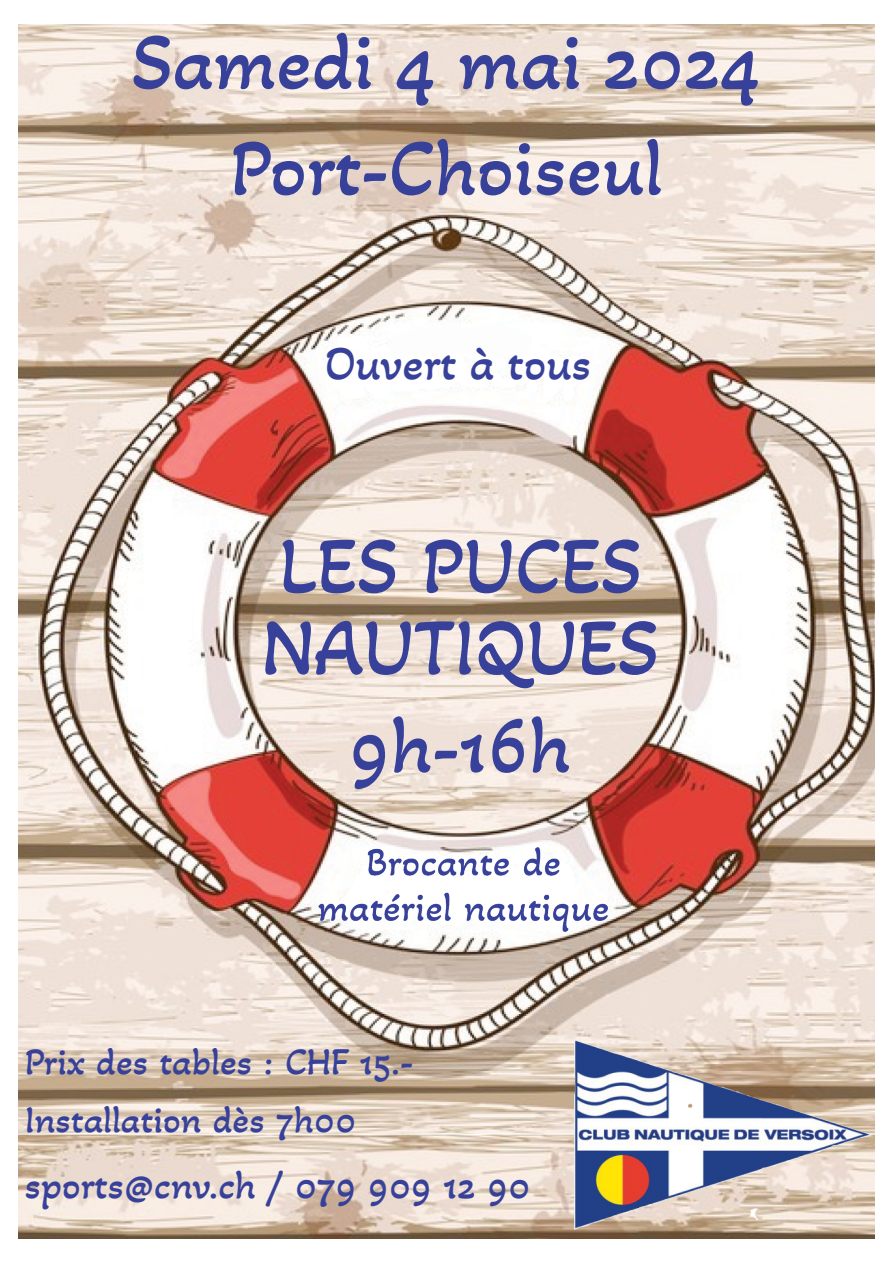
<style>
.page{position:relative;width:893px;height:1263px;background:#fff}
.page>*{position:absolute;margin:0;border:0;box-sizing:border-box;transform-origin:0 0}
.t1{font:81.6px/106.1px "Akaya Kanadaka";color:#37419a;text-align:center}
.t2{font:81.6px/81.6px "Akaya Telivigala";color:#38419a}
.t3{font:48.9px "Akaya Kanadaka";color:#37419a}
.t4{font:40.8px "Akaya Telivigala";color:#37419a}
.t5{font:38.7px/58.2px "Akaya Telivigala";color:#37419a}
</style>
<div class="page">
<img style="left:19px;top:24px;width:855px;height:1215px">
<img style="left:319px;top:847px;width:289px;height:84px">
<img style="left:575px;top:1037px;width:297px;height:193px">
<h1 class="t1" style="left:132px;top:7px;width:630px">Samedi 4 mai 2024<br>Port-Choiseul</h1>
<p class="t3" style="left:325px;top:334px;width:268px">Ouvert à tous</p>
<h1 class="t2" style="left:262px;top:523px;width:399px">LES PUCES<br>NAUTIQUES</h1>
<h1 class="t2" style="left:349px;top:703px;width:223px">9h-16h</h1>
<p class="t5" style="left:25px;top:1032px;width:390px">Prix des tables : CHF 15.-<br>Installation dès 7h00</p>
<p class="t4" style="left:25px;top:1160px;width:507px">sports@cnv.ch / 079 909 12 90</p>
</div>
